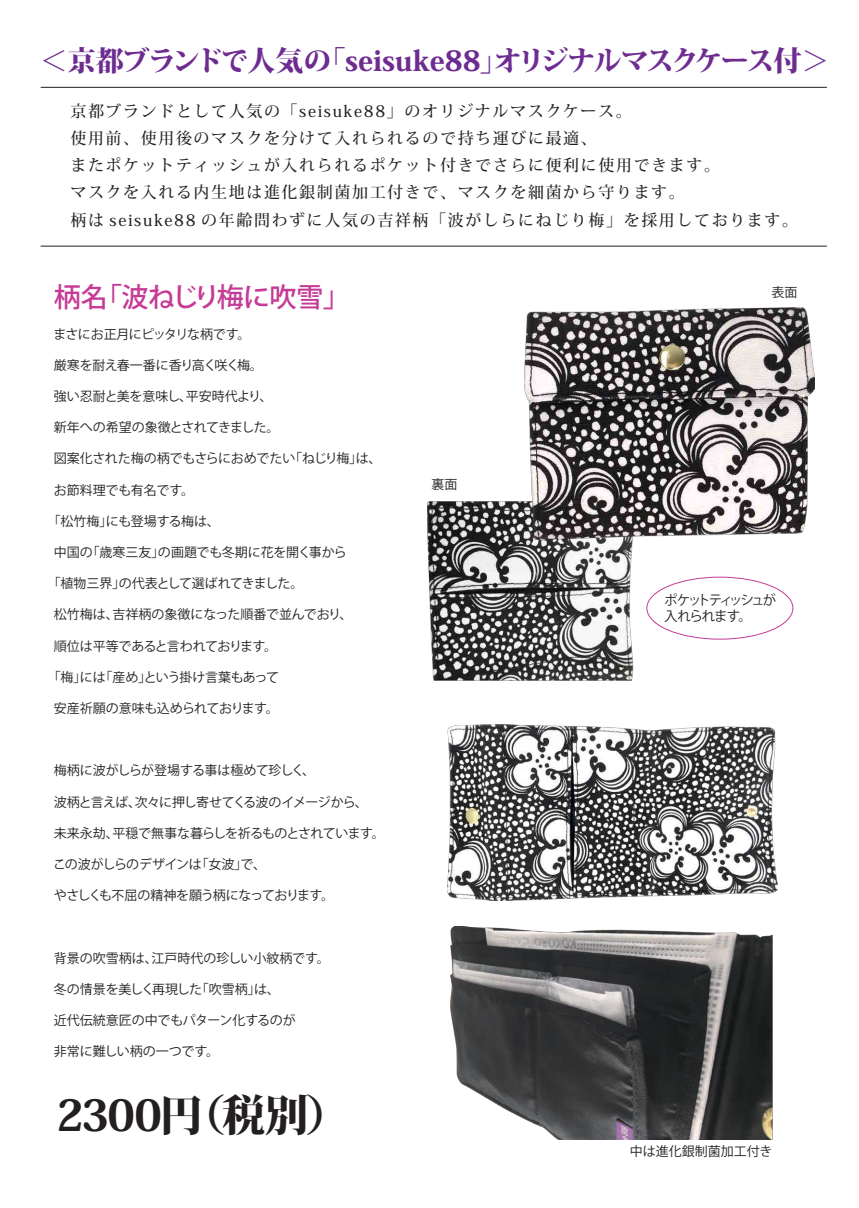
<style>
.page{position:relative;width:859px;height:1208px;background:#fff}
.page>*{position:absolute;margin:0;border:0;box-sizing:border-box;transform-origin:0 0}
.t1{font:800 43px "Koz Min Pro";letter-spacing:-.035em;color:#231f20}
.t2{font:800 28px "Koz Min Pro";letter-spacing:-.045em;color:#6e2c91}
.t3{font:500 27px "Koz Go Pr 6 N";letter-spacing:-.025em;color:#c53b96}
.t4{font:500 16px/27px "Koz Min Pr 6 N";letter-spacing:.1em;color:#231f20}
.t5{font:13.5px/16.2px "Koz Go Pr 6 N";letter-spacing:-.135em;color:#231f20}
.t6{font:13px "Koz Go Pr 6 N";letter-spacing:-.02em;color:#231f20}
.t7{font:13px "Koz Go Pr 6 N";color:#231f20}
.t8{font:13px "Koz Go Pr 6 N";letter-spacing:-.04em;color:#231f20}
.t9{font:13px "Koz Go Pr 6 N";letter-spacing:-.05em;color:#231f20}
.t10{font:13px "Koz Go Pr 6 N";letter-spacing:-.045em;color:#231f20}
</style>
<div class="page">
<img style="left:428px;top:502px;width:206px;height:178px">
<img style="left:450px;top:926px;width:322px;height:213px">
<img style="left:448px;top:724px;width:329px;height:176px">
<img style="left:524px;top:307px;width:291px;height:232px">
<hr style="left:41px;top:246px;width:786px;height:1px;background:#231f20">
<hr style="left:41px;top:87px;width:786px;height:1px;background:#231f20">
<h2 class="t2" style="left:40px;top:40px;width:791px">＜京都ブランドで人気の「seisuke88」オリジナルマスクケース付＞</h2>
<p class="t4" style="left:70px;top:98px;width:729px">京都ブランドとして人気の「seisuke88」のオリジナルマスクケース。<br>使用前、使用後のマスクを分けて入れられるので持ち運びに最適、<br>またポケットティッシュが入れられるポケット付きでさらに便利に使用できます。<br>マスクを入れる内生地は進化銀制菌加工付きで、マスクを細菌から守ります。<br>柄は seisuke88 の年齢問わずに人気の吉祥柄「波がしらにねじり梅」を採用しております。</p>
<h3 class="t3" style="left:54px;top:282px;width:297px">柄名「波ねじり梅に吹雪」</h3>
<p class="t8" style="left:53px;top:326px;width:198px">まさにお正月にピッタリな柄です。</p>
<p class="t9" style="left:54px;top:358px;width:210px">厳寒を耐え春一番に香り高く咲く梅。</p>
<p class="t6" style="left:54px;top:389px;width:220px">強い忍耐と美を意味し、平安時代より、</p>
<p class="t6" style="left:54px;top:420px;width:227px">新年への希望の象徴とされてきました。</p>
<p class="t6" style="left:54px;top:451px;width:329px">図案化された梅の柄でもさらにおめでたい「ねじり梅」は、</p>
<p class="t7" style="left:54px;top:482px;width:142px">お節料理でも有名です。</p>
<p class="t7" style="left:48px;top:514px;width:174px">「松竹梅」にも登場する梅は、</p>
<p class="t7" style="left:54px;top:545px;width:294px">中国の「歳寒三友」の画題でも冬期に花を開く事から</p>
<p class="t10" style="left:48px;top:576px;width:257px">「植物三界」の代表として選ばれてきました。</p>
<p class="t7" style="left:54px;top:607px;width:300px">松竹梅は、吉祥柄の象徴になった順番で並んでおり、</p>
<p class="t6" style="left:54px;top:638px;width:225px">順位は平等であると言われております。</p>
<p class="t9" style="left:48px;top:670px;width:233px">「梅」には「産め」という掛け言葉もあって</p>
<p class="t6" style="left:54px;top:701px;width:226px">安産祈願の意味も込められております。</p>
<p class="t6" style="left:54px;top:763px;width:263px">梅柄に波がしらが登場する事は極めて珍しく、</p>
<p class="t9" style="left:54px;top:794px;width:315px">波柄と言えば、次々に押し寄せてくる波のイメージから、</p>
<p class="t8" style="left:54px;top:826px;width:332px">未来永劫、平穏で無事な暮らしを祈るものとされています。</p>
<p class="t6" style="left:53px;top:857px;width:215px">この波がしらのデザインは「女波」で、</p>
<p class="t8" style="left:54px;top:888px;width:282px">やさしくも不屈の精神を願う柄になっております。</p>
<p class="t7" style="left:54px;top:950px;width:277px">背景の吹雪柄は、江戸時代の珍しい小紋柄です。</p>
<p class="t6" style="left:54px;top:982px;width:227px">冬の情景を美しく再現した「吹雪柄」は、</p>
<p class="t6" style="left:54px;top:1013px;width:243px">近代伝統意匠の中でもパターン化するのが</p>
<p class="t7" style="left:54px;top:1044px;width:167px">非常に難しい柄の一つです。</p>
<h1 class="t1" style="left:56px;top:1083px;width:294px">2300円（税別）</h1>
<p class="t6" style="left:432px;top:477px;width:27px">裏面</p>
<p class="t6" style="left:771px;top:284px;width:27px">表面</p>
<p class="t5" style="left:664px;top:592px;width:114px">ポケットティッシュが入れられます。</p>
<p class="t7" style="left:630px;top:1144px;width:144px">中は進化銀制菌加工付き</p>
</div>
